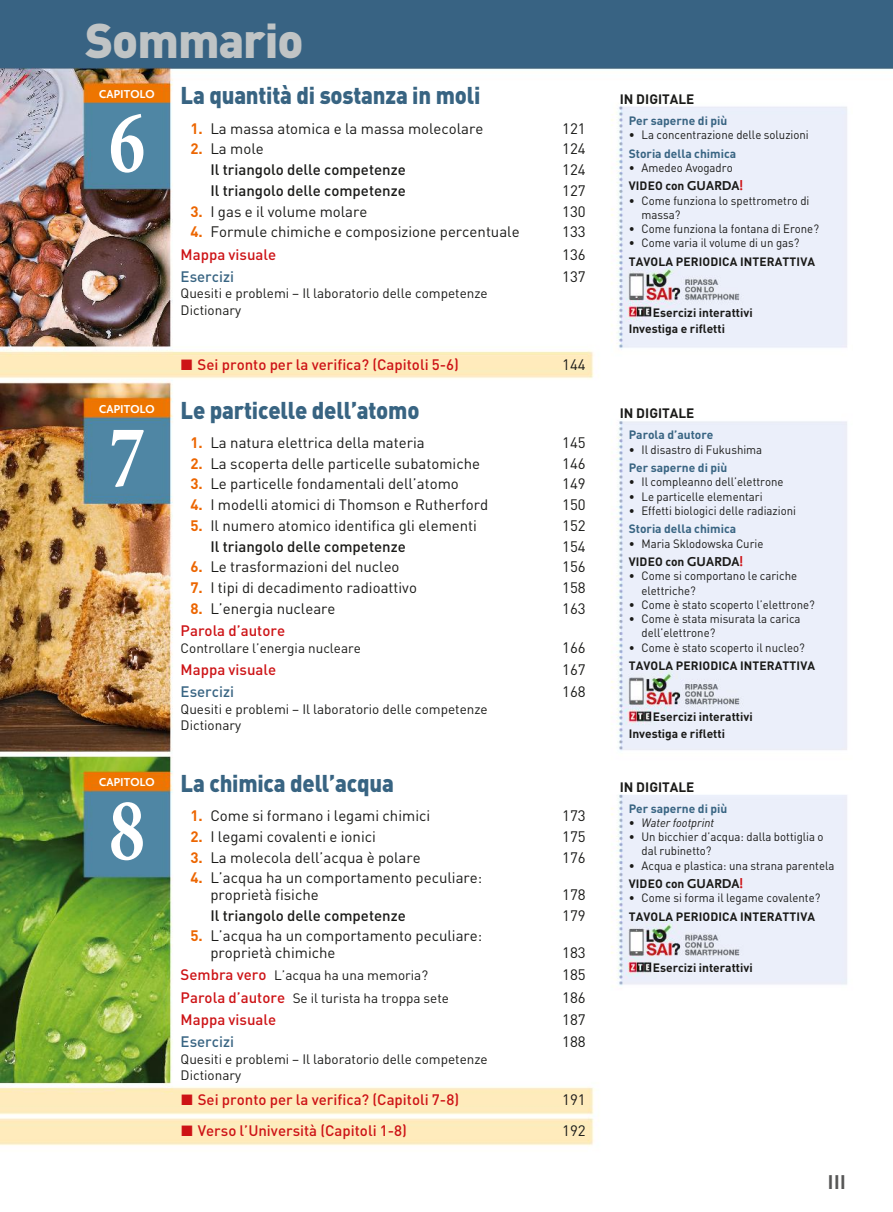
<style>
.page{position:relative;width:893px;height:1212px;background:#fff}
.page>*{position:absolute;margin:0;border:0;box-sizing:border-box;transform-origin:0 0}
.t1{font:700 90px "Minion Pro";color:#fff;scale:.8 1}
.t2{font:900 48px "DIN Pro";letter-spacing:-.02em;color:#c0c4c5}
.t3{font:900 24px "DIN Pro";letter-spacing:-.01em;color:#386482;scale:.92 1}
.t4{font:21px "Scala Sans Bold LF";color:#565655}
.t5{font:15px/16.5px "DIN Pro";color:#1a1a18}
.t6{font:500 15px "DIN Pro";color:#cd1316}
.t7{font:500 15px "DIN Pro";color:#1a1a18}
.t8{font:500 15px "DIN Pro";color:#386482}
.t9{font:13.5px/16.5px "DIN Pro";color:#1a1a18}
.t10{font:700 13.5px "DIN Pro";color:#1a1a18}
.t11{font:12px/14.2px "DIN Pro";color:#1a1a18;scale:.95 1}
.t12{font:700 12px/16.4px "DIN Pro";color:#1a1a18}
.t13{font:700 12px "DIN Pro";color:#386482}
.t14{font:700 12px "Scala Sans Pro";color:#fff}
.t15{font:italic 12px "DIN Pro";color:#1a1a18;scale:.95 1}
.s1{font-weight:700;color:#ec6602}
.s2{font-weight:700}
.s3{font-family:"Scala Sans Bold LF";font-size:13.5px}
.s4{font-family:"Scala Sans Bold LF";font-size:13.5px;color:#cd1316}
.s5{font-style:normal}
.s6{font-weight:500;font-size:15px;color:#cd1316}
</style>
<div class="page">
<img style="left:0;top:0;width:893px;height:1146px">
<h2 class="t2" style="left:85px;top:24px;width:220px">Sommario</h2>
<h3 class="t3" style="left:181px;top:87px;width:327px">La quantità di sostanza in moli</h3>
<p class="t5" style="left:190px;top:122px;width:294px"><span class="s1">1.</span> La massa atomica e la massa molecolare</p>
<p class="t5" style="left:562px;top:122px;width:25px">121</p>
<p class="t5" style="left:190px;top:142px;width:75px"><span class="s1">2.</span> La mole</p>
<p class="t5" style="left:562px;top:142px;width:25px">124</p>
<p class="t7" style="left:210px;top:164px;width:197px">Il triangolo delle competenze</p>
<p class="t5" style="left:562px;top:163px;width:25px">124</p>
<p class="t7" style="left:210px;top:185px;width:197px">Il triangolo delle competenze</p>
<p class="t5" style="left:562px;top:184px;width:25px">127</p>
<p class="t5" style="left:190px;top:205px;width:178px"><span class="s1">3.</span> I gas e il volume molare</p>
<p class="t5" style="left:562px;top:205px;width:25px">130</p>
<p class="t5" style="left:190px;top:225px;width:331px"><span class="s1">4.</span> Formule chimiche e composizione percentuale</p>
<p class="t5" style="left:562px;top:225px;width:25px">133</p>
<p class="t6" style="left:181px;top:249px;width:97px">Mappa visuale</p>
<p class="t5" style="left:562px;top:248px;width:25px">136</p>
<p class="t8" style="left:181px;top:271px;width:55px">Esercizi</p>
<p class="t5" style="left:562px;top:270px;width:25px">137</p>
<p class="t9" style="left:181px;top:287px;width:309px">Quesiti e problemi – Il laboratorio delle competenze<br>Dictionary</p>
<p class="t14" style="left:99px;top:87px;width:57px">CAPITOLO</p>
<p class="t10" style="left:620px;top:94px;width:76px">IN DIGITALE</p>
<h1 class="t1" style="left:109px;top:88px;width:46px">6</h1>
<p class="t13" style="left:629px;top:116px;width:100px">Per saperne di più</p>
<p class="t11" style="left:629px;top:129px;width:191px">• La concentrazione delle soluzioni</p>
<p class="t13" style="left:629px;top:149px;width:109px">Storia della chimica</p>
<p class="t11" style="left:629px;top:160px;width:122px;line-height:18.5px">• Amedeo Avogadro<br><span class="s2">VIDEO con</span> <span class="s3">GUARDA</span><span class="s4">!</span></p>
<p class="t11" style="left:641px;top:195px;width:178px;text-indent:-13px">• Come funziona lo spettrometro di massa?</p>
<p class="t11" style="left:629px;top:223px;width:202px">• Come funziona la fontana di Erone?</p>
<p class="t11" style="left:629px;top:237px;width:181px">• Come varia il volume di un gas?</p>
<p class="t12" style="left:629px;top:255px;width:188px">TAVOLA PERIODICA INTERATTIVA</p>
<p class="t12" style="left:629px;top:306px;width:125px;text-indent:24px">Esercizi interattivi<br>Investiga e rifletti</p>
<p class="t6" style="left:181px;top:359px;width:280px">■ Sei pronto per la verifica? (Capitoli 5-6)</p>
<p class="t5" style="left:562px;top:358px;width:25px">144</p>
<h3 class="t3" style="left:181px;top:402px;width:261px">Le particelle dell’atomo</h3>
<p class="t5" style="left:190px;top:436px;width:236px"><span class="s1">1.</span> La natura elettrica della materia</p>
<p class="t5" style="left:562px;top:436px;width:25px">145</p>
<p class="t5" style="left:190px;top:457px;width:291px"><span class="s1">2.</span> La scoperta delle particelle subatomiche</p>
<p class="t5" style="left:562px;top:457px;width:25px">146</p>
<p class="t5" style="left:190px;top:477px;width:270px"><span class="s1">3.</span> Le particelle fondamentali dell’atomo</p>
<p class="t5" style="left:562px;top:477px;width:25px">149</p>
<p class="t5" style="left:190px;top:498px;width:299px"><span class="s1">4.</span> I modelli atomici di Thomson e Rutherford</p>
<p class="t5" style="left:562px;top:498px;width:25px">150</p>
<p class="t5" style="left:190px;top:519px;width:288px"><span class="s1">5.</span> Il numero atomico identifica gli elementi</p>
<p class="t5" style="left:562px;top:519px;width:25px">152</p>
<p class="t7" style="left:210px;top:541px;width:197px">Il triangolo delle competenze</p>
<p class="t5" style="left:562px;top:540px;width:25px">154</p>
<p class="t5" style="left:190px;top:560px;width:211px"><span class="s1">6.</span> Le trasformazioni del nucleo</p>
<p class="t5" style="left:562px;top:560px;width:25px">156</p>
<p class="t5" style="left:190px;top:581px;width:228px"><span class="s1">7.</span> I tipi di decadimento radioattivo</p>
<p class="t5" style="left:562px;top:581px;width:25px">158</p>
<p class="t5" style="left:190px;top:602px;width:146px"><span class="s1">8.</span> L’energia nucleare</p>
<p class="t5" style="left:562px;top:602px;width:25px">163</p>
<p class="t6" style="left:181px;top:625px;width:106px">Parola d’autore</p>
<p class="t9" style="left:181px;top:641px;width:182px">Controllare l’energia nucleare</p>
<p class="t5" style="left:562px;top:641px;width:25px">166</p>
<p class="t6" style="left:181px;top:664px;width:97px">Mappa visuale</p>
<p class="t5" style="left:562px;top:663px;width:25px">167</p>
<p class="t8" style="left:181px;top:686px;width:55px">Esercizi</p>
<p class="t5" style="left:562px;top:685px;width:25px">168</p>
<p class="t9" style="left:181px;top:702px;width:309px">Quesiti e problemi – Il laboratorio delle competenze<br>Dictionary</p>
<p class="t14" style="left:99px;top:402px;width:57px">CAPITOLO</p>
<p class="t10" style="left:620px;top:409px;width:76px">IN DIGITALE</p>
<h1 class="t1" style="left:109px;top:402px;width:46px">7</h1>
<p class="t13" style="left:629px;top:431px;width:86px">Parola d’autore</p>
<p class="t11" style="left:629px;top:443px;width:142px">• Il disastro di Fukushima</p>
<p class="t13" style="left:629px;top:464px;width:100px">Per saperne di più</p>
<p class="t11" style="left:629px;top:476px;width:164px">• Il compleanno dell’elettrone</p>
<p class="t11" style="left:629px;top:490px;width:142px">• Le particelle elementari</p>
<p class="t11" style="left:629px;top:505px;width:178px">• Effetti biologici delle radiazioni</p>
<p class="t13" style="left:629px;top:525px;width:109px">Storia della chimica</p>
<p class="t11" style="left:629px;top:535px;width:143px;line-height:18.5px">• Maria Sklodowska Curie<br><span class="s2">VIDEO con</span> <span class="s3">GUARDA</span><span class="s4">!</span></p>
<p class="t11" style="left:641px;top:570px;width:165px;text-indent:-13px">• Come si comportano le cariche elettriche?</p>
<p class="t11" style="left:629px;top:599px;width:197px">• Come è stato scoperto l’elettrone?</p>
<p class="t11" style="left:641px;top:613px;width:169px;text-indent:-13px">• Come è stata misurata la carica dell’elettrone?</p>
<p class="t11" style="left:629px;top:641px;width:187px">• Come è stato scoperto il nucleo?</p>
<p class="t12" style="left:629px;top:659px;width:188px">TAVOLA PERIODICA INTERATTIVA</p>
<p class="t12" style="left:629px;top:710px;width:125px;text-indent:24px">Esercizi interattivi<br>Investiga e rifletti</p>
<h3 class="t3" style="left:181px;top:775px;width:233px">La chimica dell’acqua</h3>
<p class="t5" style="left:190px;top:809px;width:241px"><span class="s1">1.</span> Come si formano i legami chimici</p>
<p class="t5" style="left:562px;top:809px;width:25px">173</p>
<p class="t5" style="left:190px;top:830px;width:187px"><span class="s1">2.</span> I legami covalenti e ionici</p>
<p class="t5" style="left:562px;top:830px;width:25px">175</p>
<p class="t5" style="left:190px;top:851px;width:232px"><span class="s1">3.</span> La molecola dell’acqua è polare</p>
<p class="t5" style="left:562px;top:851px;width:25px">176</p>
<p class="t5" style="left:210px;top:871px;width:273px;text-indent:-20px"><span class="s1">4.</span> L’acqua ha un comportamento peculiare: proprietà fisiche</p>
<p class="t14" style="left:99px;top:775px;width:57px">CAPITOLO</p>
<p class="t10" style="left:620px;top:782px;width:76px">IN DIGITALE</p>
<h1 class="t1" style="left:109px;top:775px;width:46px">8</h1>
<p class="t13" style="left:629px;top:804px;width:100px">Per saperne di più</p>
<p class="t15" style="left:629px;top:816px;width:92px"><span class="s5">•</span> Water footprint</p>
<p class="t11" style="left:641px;top:831px;width:193px;text-indent:-13px">• Un bicchier d’acqua: dalla bottiglia o dal rubinetto?</p>
<p class="t11" style="left:629px;top:857px;width:218px;line-height:18.5px">• Acqua e plastica: una strana parentela<br><span class="s2">VIDEO con</span> <span class="s3">GUARDA</span><span class="s4">!</span></p>
<p class="t11" style="left:629px;top:892px;width:203px">• Come si forma il legame covalente?</p>
<p class="t12" style="left:629px;top:909px;width:188px">TAVOLA PERIODICA INTERATTIVA</p>
<p class="t5" style="left:562px;top:888px;width:25px">178</p>
<p class="t7" style="left:210px;top:910px;width:197px">Il triangolo delle competenze</p>
<p class="t5" style="left:562px;top:909px;width:25px">179</p>
<p class="t5" style="left:210px;top:929px;width:273px;text-indent:-20px"><span class="s1">5.</span> L’acqua ha un comportamento peculiare: proprietà chimiche</p>
<p class="t5" style="left:562px;top:946px;width:25px">183</p>
<p class="t9" style="left:181px;top:969px;width:249px"><span class="s6">Sembra vero</span> L’acqua ha una memoria?</p>
<p class="t5" style="left:562px;top:968px;width:25px">185</p>
<p class="t9" style="left:181px;top:991px;width:270px"><span class="s6">Parola d’autore</span> Se il turista ha troppa sete</p>
<p class="t5" style="left:562px;top:990px;width:25px">186</p>
<p class="t6" style="left:181px;top:1014px;width:97px">Mappa visuale</p>
<p class="t5" style="left:562px;top:1013px;width:25px">187</p>
<p class="t8" style="left:181px;top:1036px;width:55px">Esercizi</p>
<p class="t5" style="left:562px;top:1035px;width:25px">188</p>
<p class="t9" style="left:181px;top:1052px;width:309px">Quesiti e problemi – Il laboratorio delle competenze<br>Dictionary</p>
<p class="t6" style="left:181px;top:1094px;width:280px">■ Sei pronto per la verifica? (Capitoli 7-8)</p>
<p class="t5" style="left:562px;top:1093px;width:25px">191</p>
<p class="t6" style="left:181px;top:1125px;width:228px">■ Verso l’Università (Capitoli 1-8)</p>
<p class="t5" style="left:562px;top:1124px;width:25px">192</p>
<p class="t12" style="left:653px;top:961px;width:101px">Esercizi interattivi</p>
<h3 class="t4" style="left:827px;top:1169px;width:20px">III</h3>
</div>
